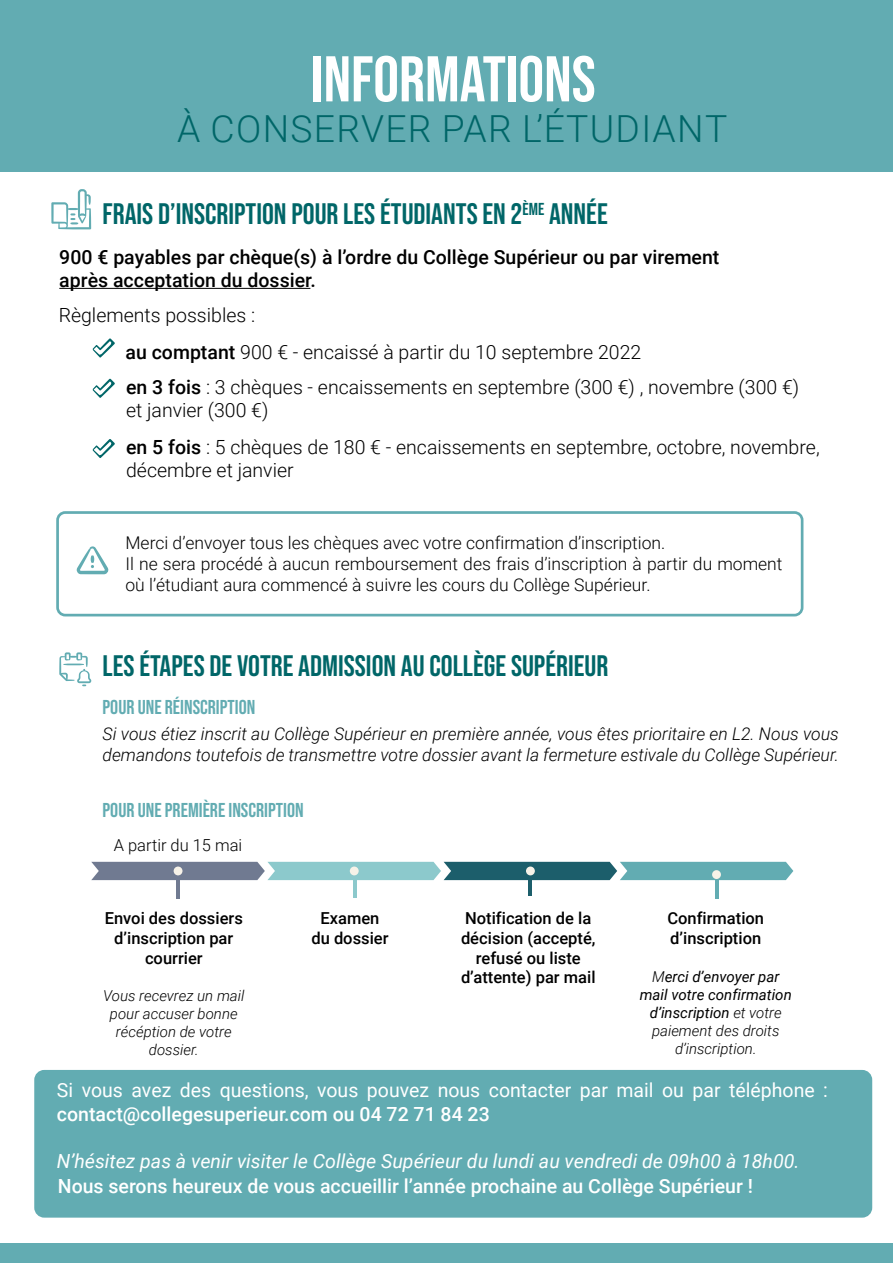
<style>
.page{position:relative;width:893px;height:1263px;background:#fff}
.page>*{position:absolute;margin:0;border:0;box-sizing:border-box;transform-origin:0 0}
.t1{font:64.5px "Bebas Neue";color:#fff}
.t2{font:300 37.35px "Roboto";letter-spacing:.035em;color:#006668}
.t3{font:29.7px "Bebas Neue";color:#006668}
.t4{font:20.1px "Bebas Neue";color:#62acb2}
.t5{font:300 19.5px/23.4px "Roboto";color:#000}
.t6{font:500 19.5px "Roboto";color:#fff}
.t7{font:500 19.5px/23.4px "Roboto";color:#000}
.t8{font:italic 19.5px "Roboto";color:#fff}
.t9{font:19.5px "Roboto";color:#fff}
.t10{font:300 17.55px/21px "Roboto";color:#000}
.t11{font:italic 300 17.55px/21px "Roboto";color:#000}
.t12{font:500 16.5px/19.8px "Roboto";color:#000;text-align:center}
.t13{font:300 16.5px "Roboto";color:#000}
.t14{font:italic 15px/18px "Roboto";color:#000;text-align:center}
.t15{font:italic 300 15px/18px "Roboto";color:#000;text-align:center}
.s1{font-weight:500}
.s2{font-weight:300}
</style>
<div class="page">
<div style="left:36px;top:1071px;width:835px;height:145px;background:#62acb2;border-radius:9px"></div>
<div style="left:34px;top:1070px;width:838px;height:147px;border:3px solid #62acb2;border-radius:9px"></div>
<div style="left:0;top:0;width:893px;height:171px;background:#62acb2"></div>
<div style="left:0;top:1244px;width:893px;height:19px;background:#62acb2"></div>
<hr style="left:59px;top:288px;width:251px;height:1px;background:#000">
<svg style="left:93px;top:338px;width:22px;height:20px"></svg>
<svg style="left:93px;top:379px;width:22px;height:19px"></svg>
<svg style="left:93px;top:439px;width:22px;height:19px"></svg>
<svg style="left:51px;top:189px;width:40px;height:40px"></svg>
<svg style="left:77px;top:546px;width:31px;height:28px"></svg>
<svg style="left:59px;top:652px;width:32px;height:34px"></svg>
<div style="left:56px;top:511px;width:747px;height:105px;border:3px solid #62acb2;border-radius:8px"></div>
<svg style="left:91px;top:862px;width:702px;height:18px;background:#6799a3"></svg>
<hr style="left:177px;top:871px;width:3px;height:28px;background:#707a91">
<hr style="left:353px;top:871px;width:3px;height:27px;background:#8cc9cc">
<hr style="left:529px;top:873px;width:3px;height:22px;background:#1c5e6b">
<hr style="left:715px;top:874px;width:3px;height:25px;background:#62acb2">
<div style="left:174px;top:866px;width:8px;height:9px;background:#f7f2e8;border-radius:50%"></div>
<div style="left:350px;top:866px;width:9px;height:9px;background:#f7f2e8;border-radius:50%"></div>
<div style="left:526px;top:866px;width:9px;height:9px;background:#f7f2e8;border-radius:50%"></div>
<div style="left:712px;top:870px;width:9px;height:9px;background:#f7f2e8;border-radius:50%"></div>
<h1 class="t1" style="left:311px;top:43px;width:286px">INFORMATIONS</h1>
<h2 class="t2" style="left:177px;top:103px;width:552px">À CONSERVER PAR L’ÉTUDIANT</h2>
<h3 class="t3" style="left:103px;top:197px;width:507px">FRAIS D’INSCRIPTION POUR LES ÉTUDIANTS EN 2<sup>ÈME</sup> ANNÉE</h3>
<p class="t7" style="left:59px;top:244px;width:662px">900 € payables par chèque(s) à l’ordre du Collège Supérieur ou par virement après acceptation du dossier.</p>
<p class="t5" style="left:125px;top:296px;width:517px;line-height:37.3px;text-indent:-67px">Règlements possibles :<br><span class="s1">au comptant</span> 900 € - encaissé à partir du 10 septembre 2022</p>
<p class="t5" style="left:126px;top:374px;width:675px"><span class="s1">en 3 fois</span> : 3 chèques - encaissements en septembre (300 €) , novembre (300 €) et janvier (300 €)</p>
<p class="t5" style="left:126px;top:434px;width:695px"><span class="s1">en 5 fois</span> : 5 chèques de 180 € - encaissements en septembre, octobre, novembre, décembre et janvier</p>
<p class="t10" style="left:125px;top:532px;width:659px">Merci d’envoyer tous les chèques avec votre confirmation d’inscription.<br>Il ne sera procédé à aucun remboursement des frais d’inscription à partir du moment où l’étudiant aura commencé à suivre les cours du Collège Supérieur.</p>
<h3 class="t3" style="left:103px;top:649px;width:507px">LES ÉTAPES DE VOTRE ADMISSION AU COLLÈGE SUPÉRIEUR</h3>
<p class="t4" style="left:103px;top:695px;width:154px">POUR UNE RÉINSCRIPTION</p>
<p class="t11" style="left:103px;top:723px;width:738px">Si vous étiez inscrit au Collège Supérieur en première année, vous êtes prioritaire en L2. Nous vous demandons toutefois de transmettre votre dossier avant la fermeture estivale du Collège Supérieur.</p>
<p class="t4" style="left:103px;top:799px;width:203px">POUR UNE PREMIÈRE INSCRIPTION</p>
<p class="t13" style="left:114px;top:834px;width:130px">A partir du 15 mai</p>
<p class="t12" style="left:105px;top:908px;width:140px">Envoi des dossiers d’inscription par courrier</p>
<p class="t15" style="left:103px;top:986px;width:143px">Vous recevrez un mail pour accuser bonne récéption de votre dossier.</p>
<p class="t12" style="left:311px;top:908px;width:79px">Examen du dossier</p>
<p class="t12" style="left:461px;top:908px;width:136px">Notification de la décision (accepté, refusé ou liste d’attente) par mail</p>
<p class="t12" style="left:667px;top:908px;width:98px;text-align:left">Confirmation d’inscription</p>
<p class="t14" style="left:640px;top:967px;width:153px"><span class="s2">M</span>erci d’envoyer par mail votre confirmation d’inscription <span class="s2">et votre paiement des droits d’inscription.</span></p>
<p class="t9" style="left:57px;top:1077px;width:772px">Si vous avez des questions, vous pouvez nous contacter par mail ou par téléphone :</p>
<p class="t6" style="left:57px;top:1100px;width:434px">contact@collegesuperieur.com ou 04 72 71 84 23</p>
<p class="t8" style="left:57px;top:1147px;width:744px">N’hésitez pas à venir visiter le Collège Supérieur du lundi au vendredi de 09h00 à 18h00.</p>
<p class="t6" style="left:58px;top:1173px;width:697px">Nous serons heureux de vous accueillir l’année prochaine au Collège Supérieur !</p>
</div>
